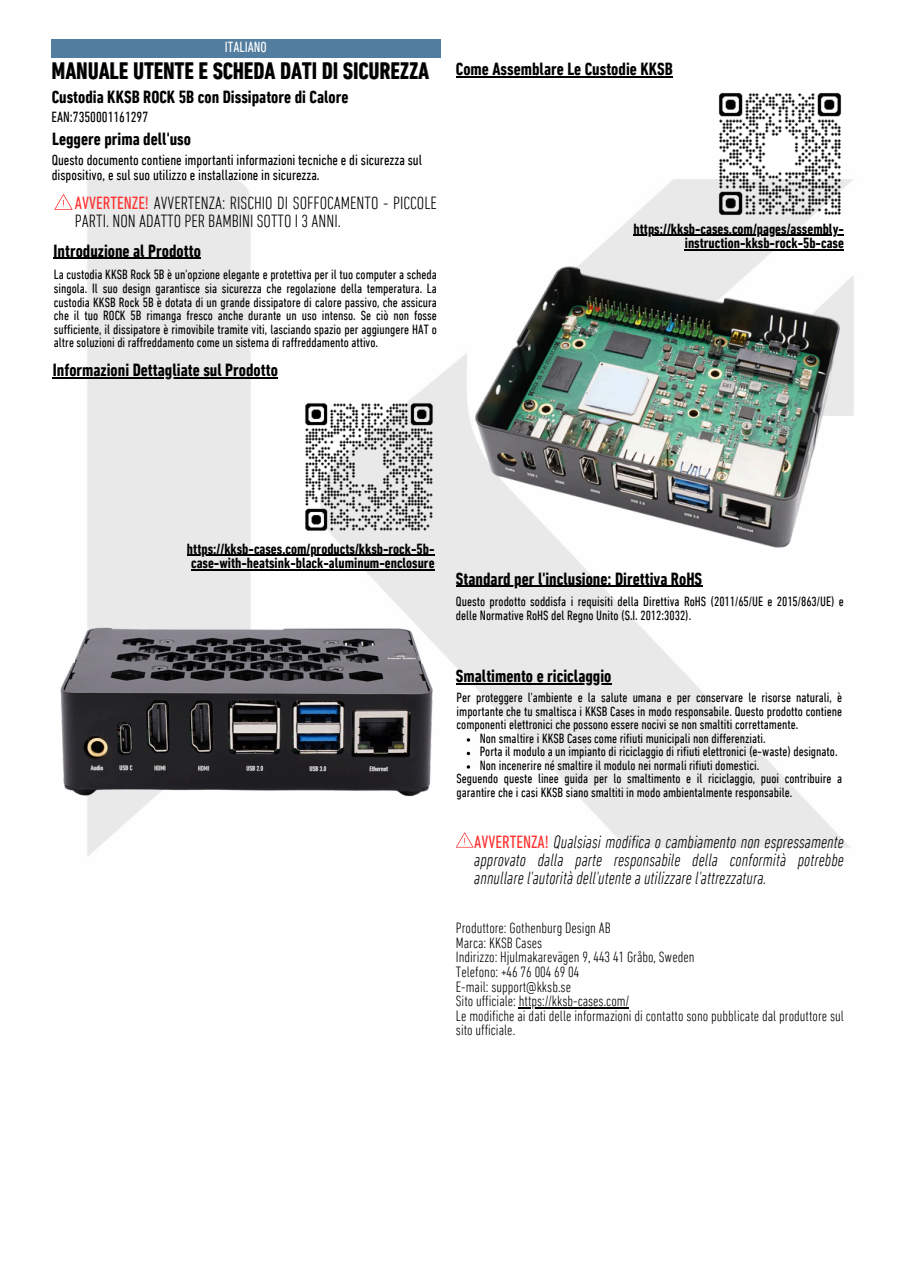
<style>
.page{position:relative;width:897px;height:1264px;background:#fff}
.page>*{position:absolute;margin:0;border:0;box-sizing:border-box;transform-origin:0 0}
.t1{font:700 condensed 24.15px "DIN Next LT Pro";color:#000}
.t2{font:700 condensed 18px "DIN Next LT Pro";color:#000}
.t3{font:italic 300 condensed 18px/18px "DIN Next LT Pro";color:#000;text-align:justify}
.t4{font:300 condensed 18px/18px "DIN Next LT Pro";color:#000}
.t5{font:300 condensed 15.15px "DIN Next LT Pro";color:#000}
.t6{font:700 condensed 15px/14.7px "DIN Next LT Pro";color:#000;text-align:right}
.t7{font:condensed 15px/14.7px "DIN Next LT Pro";color:#000}
.t8{font:condensed 15px "DIN Next LT Pro";color:#fff}
.t9{font:condensed 13.65px/13.5px "DIN Next LT Pro";color:#000;text-align:justify}
.s1{font-weight:400;color:#ff3131}
.s2{font-weight:400;font-style:normal;color:#ff3131}
</style>
<div class="page">
<div style="left:52px;top:39px;width:389px;height:18px;background:#537d9f"></div>
<img style="left:63px;top:179px;width:791px;height:677px">
<hr style="left:456px;top:76px;width:217px;height:1px;background:#000">
<hr style="left:633px;top:235px;width:211px;height:1px;background:#000">
<hr style="left:685px;top:249px;width:159px;height:1px;background:#000">
<img style="left:715px;top:93px;width:129px;height:123px">
<img style="left:470px;top:263px;width:373px;height:289px">
<img style="left:60px;top:621px;width:375px;height:178px">
<img style="left:301px;top:401px;width:134px;height:129px">
<hr style="left:187px;top:555px;width:247px;height:1px;background:#000">
<hr style="left:191px;top:569px;width:243px;height:1px;background:#000">
<hr style="left:53px;top:377px;width:225px;height:1px;background:#000">
<svg style="left:456px;top:832px;width:17px;height:15px"></svg>
<hr style="left:456px;top:683px;width:155px;height:1px;background:#000">
<svg style="left:467px;top:751px;width:3px;height:4px"></svg>
<hr style="left:519px;top:1007px;width:110px;height:1px;background:#000">
<hr style="left:456px;top:586px;width:246px;height:1px;background:#000">
<svg style="left:54px;top:194px;width:18px;height:16px"></svg>
<hr style="left:54px;top:258px;width:147px;height:1px;background:#000">
<h3 class="t8" style="left:225px;top:41px;width:44px">ITALIANO</h3>
<p class="t1" style="left:52px;top:61px;width:379px">MANUALE UTENTE E SCHEDA DATI DI SICUREZZA</p>
<p class="t2" style="left:52px;top:90px;width:298px">Custodia KKSB ROCK 5B con Dissipatore di Calore</p>
<h6 class="t7" style="left:52px;top:111px;width:98px">EAN:7350001161297</h6>
<p class="t2" style="left:52px;top:132px;width:140px">Leggere prima dell'uso</p>
<p class="t7" style="left:52px;top:154px;width:372px">Questo documento contiene importanti informazioni tecniche e di sicurezza sul dispositivo, e sul suo utilizzo e installazione in sicurezza.</p>
<p class="t4" style="left:75px;top:196px;width:363px"><span class="s1">AVVERTENZE!</span> AVVERTENZA: RISCHIO DI SOFFOCAMENTO - PICCOLE<br>PARTI. NON ADATTO PER BAMBINI SOTTO I 3 ANNI.</p>
<p class="t2" style="left:54px;top:243px;width:149px">Introduzione al Prodotto</p>
<h3 class="t9" style="left:54px;top:269px;width:384px">La custodia KKSB Rock 5B è un'opzione elegante e protettiva per il tuo computer a scheda singola. Il suo design garantisce sia sicurezza che regolazione della temperatura. La custodia KKSB Rock 5B è dotata di un grande dissipatore di calore passivo, che assicura che il tuo ROCK 5B rimanga fresco anche durante un uso intenso. Se ciò non fosse sufficiente, il dissipatore è rimovibile tramite viti, lasciando spazio per aggiungere HAT o altre soluzioni di raffreddamento come un sistema di raffreddamento attivo.</h3>
<p class="t2" style="left:53px;top:362px;width:227px">Informazioni Dettagliate sul Prodotto</p>
<p class="t2" style="left:456px;top:61px;width:218px">Come Assemblare Le Custodie KKSB</p>
<h1 class="t6" style="left:633px;top:222px;width:212px">https://kksb-cases.com/pages/assembly&shy;instruction-kksb-rock-5b-case</h1>
<h5 class="t6" style="left:187px;top:542px;width:249px;text-align:left">https://kksb-cases.com/products/kksb-rock-5b&shy;case-with-heatsink-black-aluminum-enclosure</h5>
<h4 class="t2" style="left:456px;top:571px;width:248px">Standard per l'inclusione: Direttiva RoHS</h4>
<p class="t9" style="left:456px;top:596px;width:389px">Questo prodotto soddisfa i requisiti della Direttiva RoHS (2011/65/UE e 2015/863/UE) e delle Normative RoHS del Regno Unito (S.I. 2012:3032).</p>
<p class="t2" style="left:456px;top:669px;width:157px">Smaltimento e riciclaggio</p>
<h2 class="t9" style="left:456px;top:692px;width:387px">Per proteggere l'ambiente e la salute umana e per conservare le risorse naturali, è importante che tu smaltisca i KKSB Cases in modo responsabile. Questo prodotto contiene componenti elettronici che possono essere nocivi se non smaltiti correttamente.</h2>
<h3 class="t9" style="left:480px;top:732px;width:287px">Non smaltire i KKSB Cases come rifiuti municipali non differenziati.</h3>
<p class="t9" style="left:480px;top:746px;width:359px">Porta il modulo a un impianto di riciclaggio di rifiuti elettronici (e-waste) designato.</p>
<h3 class="t9" style="left:480px;top:759px;width:281px">Non incenerire né smaltire il modulo nei normali rifiuti domestici.</h3>
<h3 class="t9" style="left:456px;top:773px;width:387px">Seguendo queste linee guida per lo smaltimento e il riciclaggio, puoi contribuire a garantire che i casi KKSB siano smaltiti in modo ambientalmente responsabile.</h3>
<p class="t3" style="left:474px;top:834px;width:371px"><span class="s2">AVVERTENZA!</span> Qualsiasi modifica o cambiamento non espressamente approvato dalla parte responsabile della conformità potrebbe annullare l'autorità dell'utente a utilizzare l'attrezzatura.</p>
<p class="t5" style="left:456px;top:921px;width:156px">Produttore: Gothenburg Design AB</p>
<h3 class="t5" style="left:456px;top:936px;width:88px">Marca: KKSB Cases</h3>
<p class="t5" style="left:456px;top:950px;width:240px">Indirizzo: Hjulmakarevägen 9, 443 41 Gråbo, Sweden</p>
<p class="t5" style="left:456px;top:965px;width:125px">Telefono: +46 76 004 69 04</p>
<p class="t5" style="left:456px;top:980px;width:117px">E-mail: support@kksb.se</p>
<p class="t5" style="left:456px;top:994px;width:175px">Sito ufficiale: https://kksb-cases.com/</p>
<p class="t5" style="left:456px;top:1009px;width:389px">Le modifiche ai dati delle informazioni di contatto sono pubblicate dal produttore sul</p>
<p class="t5" style="left:456px;top:1024px;width:61px">sito ufficiale.</p>
</div>
